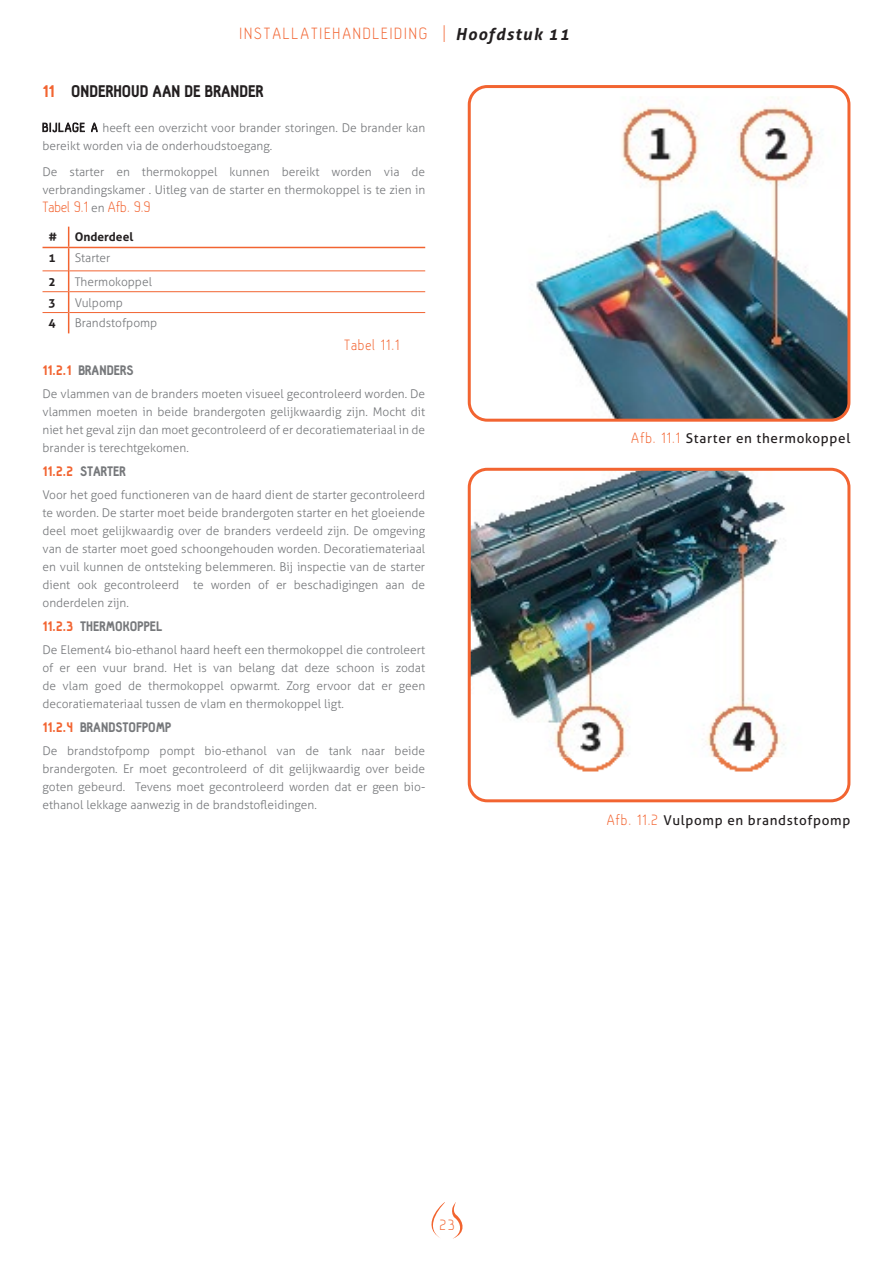
<style>
.page{position:relative;width:893px;height:1263px;background:#fff}
.page>*{position:absolute;margin:0;border:0;box-sizing:border-box;transform-origin:0 0}
.t1{font:300 18px "Hallosans";letter-spacing:.11em;color:#f26431}
.t2{font:900 16.5px "Hallosans";color:#231f20}
.t3{font:300 16.5px "Hallosans";color:#f26431}
.t4{font:300 16.5px "Hallosans";letter-spacing:.025em;color:#f26431}
.t5{font:900 13.5px "Hallosans";color:#76787b}
.t6{font:13.5px "Aller";letter-spacing:.05em;color:#231f20}
.t7{font:300 12px/18px "Aller";color:#76787b;text-align:justify}
.t8{font:700 12px "Aller";color:#231f20}
.s1{font-family:"Aller";font-weight:700;font-style:italic;font-size:16.5px;color:#231f20}
.s2{color:#f26431}
.s3{font-family:"Hallosans";font-size:13.5px;color:#231f20}
.s4{font-family:"Aller";font-size:12px;color:#76787b}
.s5{font-family:"Hallosans";font-weight:300;font-size:16.5px;color:#f26431}
</style>
<div class="page">
<svg style="left:431px;top:1202px;width:14px;height:36px"></svg>
<svg style="left:452px;top:1202px;width:11px;height:36px"></svg>
<hr style="left:69px;top:270px;width:356px;height:1px;background:#f26431">
<hr style="left:69px;top:291px;width:356px;height:1px;background:#f26431">
<hr style="left:69px;top:312px;width:356px;height:1px;background:#f26431">
<svg style="left:43px;top:227px;width:26px;height:106px"></svg>
<hr style="left:69px;top:247px;width:356px;height:1px;background:#f26431">
<img style="left:472px;top:96px;width:377px;height:322px">
<div style="left:468px;top:85px;width:382px;height:337px;border:3px solid #f26431;border-radius:18px"></div>
<img style="left:469px;top:469px;width:317px;height:303px">
<div style="left:468px;top:468px;width:382px;height:334px;border:3px solid #f26431;border-radius:18px"></div>
<h1 class="t1" style="left:240px;top:24px;width:331px">INSTALLATIEHANDLEIDING | <span class="s1">Hoofdstuk 11</span></h1>
<p class="t2" style="left:43px;top:82px;width:223px"><span class="s2">11</span> ONDERHOUD AAN DE BRANDER</p>
<p class="t7" style="left:43px;top:118px;width:384px"><span class="s3">BIJLAGE A</span> heeft een overzicht voor brander storingen. De brander kan bereikt worden via de onderhoudstoegang.</p>
<p class="t7" style="left:43px;top:163px;width:384px">De starter en thermokoppel kunnen bereikt worden via de verbrandingskamer . Uitleg van de starter en thermokoppel is te zien in</p>
<p class="t3" style="left:43px;top:198px;width:109px">Tabel 9.1 <span class="s4">en</span> Afb. 9.9</p>
<p class="t8" style="left:49px;top:230px;width:10px">#</p>
<p class="t8" style="left:75px;top:230px;width:60px">Onderdeel</p>
<p class="t8" style="left:49px;top:251px;width:9px">1</p>
<p class="t7" style="left:75px;top:249px;width:37px">Starter</p>
<p class="t8" style="left:49px;top:274px;width:9px">2</p>
<p class="t7" style="left:75px;top:272px;width:79px">Thermokoppel</p>
<p class="t8" style="left:49px;top:295px;width:9px">3</p>
<p class="t7" style="left:75px;top:293px;width:50px">Vulpomp</p>
<p class="t8" style="left:49px;top:316px;width:9px">4</p>
<p class="t7" style="left:75px;top:314px;width:84px">Brandstofpomp</p>
<p class="t4" style="left:344px;top:336px;width:57px">Tabel 11.1</p>
<p class="t5" style="left:43px;top:363px;width:92px"><span class="s2">11.2.1</span> BRANDERS</p>
<p class="t7" style="left:43px;top:384px;width:384px">De vlammen van de branders moeten visueel gecontroleerd worden. De vlammen moeten in beide brandergoten gelijkwaardig zijn. Mocht dit niet het geval zijn dan moet gecontroleerd of er decoratiemateriaal in de brander is terechtgekomen.</p>
<p class="t5" style="left:43px;top:464px;width:85px"><span class="s2">11.2.2</span> STARTER</p>
<p class="t7" style="left:43px;top:485px;width:384px">Voor het goed functioneren van de haard dient de starter gecontroleerd te worden. De starter moet beide brandergoten starter en het gloeiende deel moet gelijkwaardig over de branders verdeeld zijn. De omgeving van de starter moet goed schoongehouden worden. Decoratiemateriaal en vuil kunnen de ontsteking belemmeren. Bij inspectie van de starter dient ook gecontroleerd te worden of er beschadigingen aan de onderdelen zijn.</p>
<p class="t5" style="left:43px;top:619px;width:121px"><span class="s2">11.2.3</span> THERMOKOPPEL</p>
<p class="t7" style="left:43px;top:640px;width:384px">De Element4 bio-ethanol haard heeft een thermokoppel die controleert of er een vuur brand. Het is van belang dat deze schoon is zodat de vlam goed de thermokoppel opwarmt. Zorg ervoor dat er geen decoratiemateriaal tussen de vlam en thermokoppel ligt.</p>
<p class="t5" style="left:43px;top:720px;width:130px"><span class="s2">11.2.4</span> BRANDSTOFPOMP</p>
<p class="t7" style="left:43px;top:741px;width:384px">De brandstofpomp pompt bio-ethanol van de tank naar beide brandergoten. Er moet gecontroleerd of dit gelijkwaardig over beide goten gebeurd. Tevens moet gecontroleerd worden dat er geen bio&shy;ethanol lekkage aanwezig in de brandstofleidingen.</p>
<p class="t6" style="left:631px;top:430px;width:221px"><span class="s5">Afb. 11.1</span> Starter en thermokoppel</p>
<p class="t6" style="left:607px;top:812px;width:245px"><span class="s5">Afb. 11.2</span> Vulpomp en brandstofpomp</p>
<h2 class="t4" style="left:440px;top:1216px;width:17px">23</h2>
</div>
